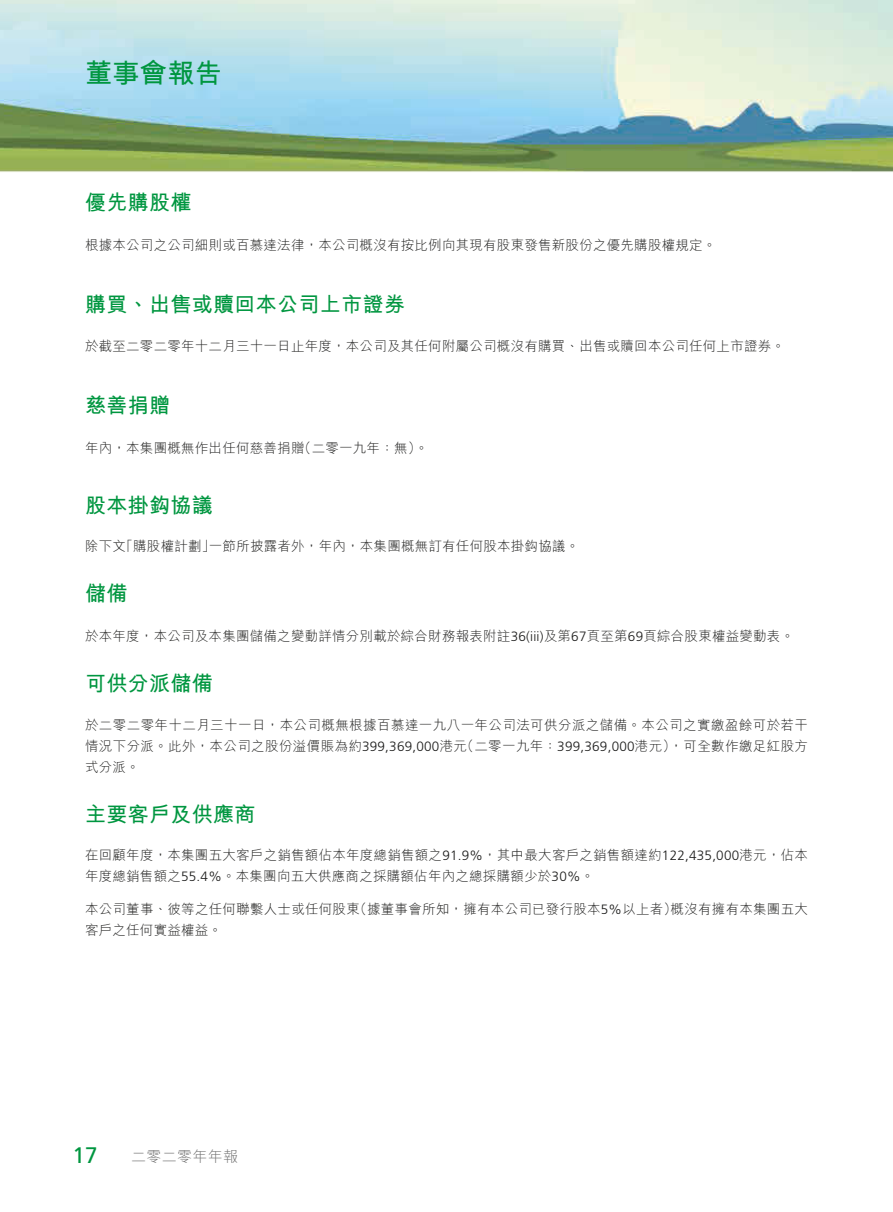
<style>
.page{position:relative;width:893px;height:1212px;background:#fff}
.page>*{position:absolute;margin:0;border:0;box-sizing:border-box;transform-origin:0 0}
.t1{font:700 27px "M Hei HK";letter-spacing:.015em;color:#009640}
.t2{font:22.5px "Frutiger LT Std";color:#009640}
.t3{font:700 21px "M Hei HK";letter-spacing:.015em;color:#009640}
.t4{font:300 15px "M Hei HK";letter-spacing:.02em;color:#6f6f6f}
.t5{font:300 13.5px/21px "M Hei HK";letter-spacing:.015em;color:#1c1c1b}
.s1{font-family:"Frutiger LT Std"}
</style>
<div class="page">
<img style="left:0;top:0;width:893px;height:172px">
<h1 class="t1" style="left:85px;top:53px;width:138px">董事會報告</h1>
<h3 class="t3" style="left:85px;top:187px;width:108px">優先購股權</h3>
<p class="t5" style="left:85px;top:234px;width:633px">根據本公司之公司細則或百慕達法律，本公司概沒有按比例向其現有股東發售新股份之優先購股權規定。</p>
<h3 class="t3" style="left:85px;top:289px;width:321px">購買、出售或贖回本公司上市證券</h3>
<p class="t5" style="left:85px;top:335px;width:701px">於截至二零二零年十二月三十一日止年度，本公司及其任何附屬公司概沒有購買、出售或贖回本公司任何上市證券。</p>
<h3 class="t3" style="left:85px;top:390px;width:87px">慈善捐贈</h3>
<p class="t5" style="left:298px;top:437px;width:132px">（二零一九年：無。(</p>
<p class="t5" style="left:85px;top:437px;width:221px">年內，本集團概無作出任何慈善捐贈</p>
<h3 class="t3" style="left:85px;top:490px;width:129px">股本掛鈎協議</h3>
<p class="t5" style="left:209px;top:535px;width:372px">一節所披露者外，年內，本集團概無訂有任何股本掛鈎協議。</p>
<p class="t5" style="left:119px;top:535px;width:97px">「購股權計劃」</p>
<p class="t5" style="left:85px;top:535px;width:42px">除下文</p>
<h3 class="t3" style="left:85px;top:578px;width:44px">儲備</h3>
<p class="t5" style="left:85px;top:625px;width:711px">於本年度，本公司及本集團儲備之變動詳情分別載於綜合財務報表附註<span class="s1">36(iii)</span>及第<span class="s1">67</span>頁至第<span class="s1">69</span>頁綜合股東權益變動表。</p>
<h3 class="t3" style="left:85px;top:668px;width:129px">可供分派儲備</h3>
<p class="t5" style="left:85px;top:714px;width:724px;text-align:right">於二零二零年十二月三十一日，本公司概無根據百慕達一九八一年公司法可供分派之儲備。本公司之實繳盈餘可於若干（二零一九年：<span class="s1">399,369,000</span>港元，）可全數作繳足紅股方</p>
<p class="t5" style="left:85px;top:735px;width:383px">情況下分派。此外，本公司之股份溢價賬為約<span class="s1">399,369,000</span>港元式分派。</p>
<h3 class="t3" style="left:85px;top:799px;width:172px">主要客戶及供應商</h3>
<p class="t5" style="left:85px;top:844px;width:724px">在回顧年度，本集團五大客戶之銷售額佔本年度總銷售額之<span class="s1">91.9%</span>，其中最大客戶之銷售額達約<span class="s1">122,435,000</span>港元，佔本年度總銷售額之<span class="s1">55.4%</span>。本集團向五大供應商之採購額佔年內之總採購額少於<span class="s1">30%</span>。</p>
<p class="t5" style="left:671px;top:898px;width:139px">概沒有擁有本集團五大</p>
<p class="t5" style="left:353px;top:898px;width:325px">（據董事會所知，擁有本公司已發行股本<span class="s1">5%</span>以上者）</p>
<p class="t5" style="left:85px;top:898px;width:276px">本公司董事、彼等之任何聯繫人士或任何股東客戶之任何實益權益。</p>
<h2 class="t2" style="left:73px;top:1142px;width:27px">17</h2>
<p class="t4" style="left:131px;top:1145px;width:108px">二零二零年年報</p>
</div>
